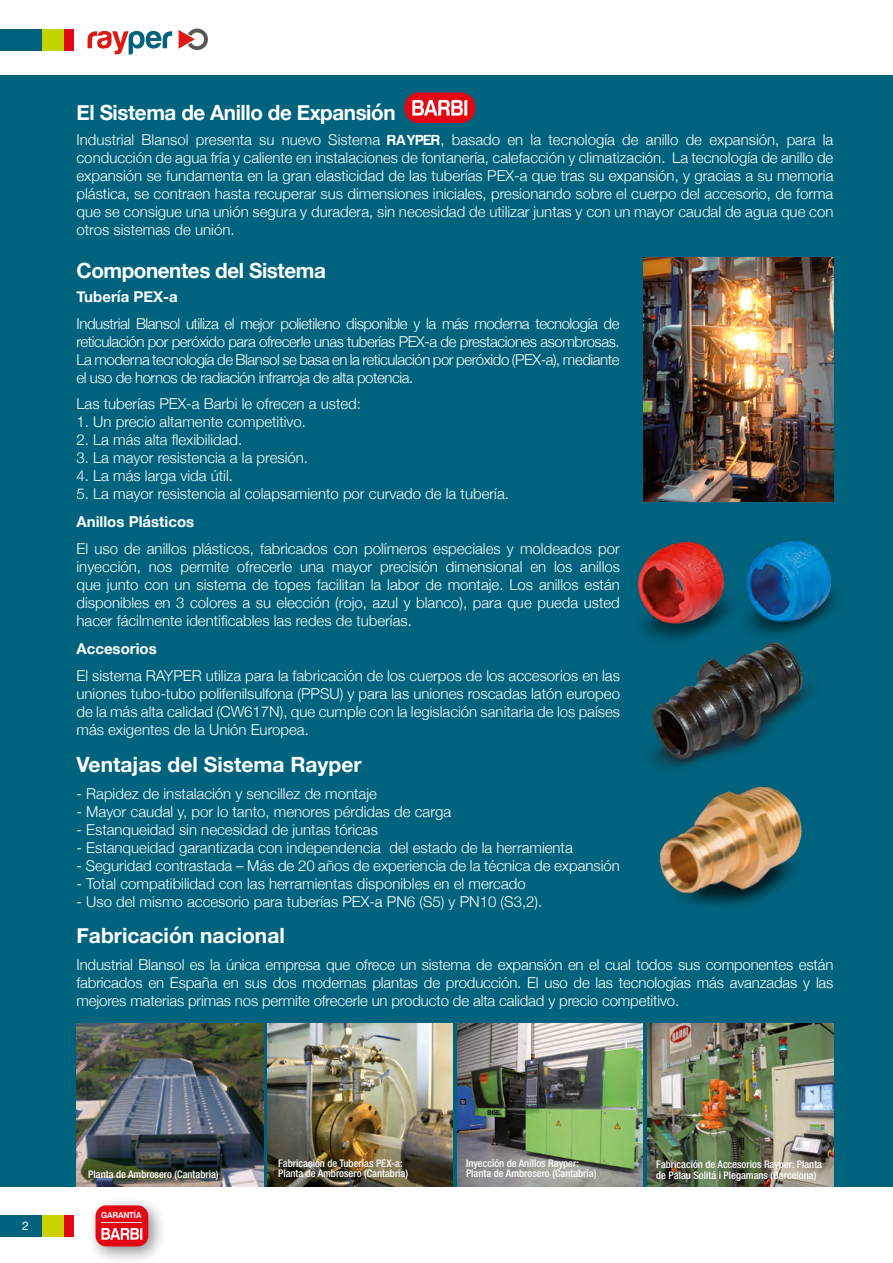
<style>
.page{position:relative;width:893px;height:1263px;background:#fff}
.page>*{position:absolute;margin:0;border:0;box-sizing:border-box;transform-origin:0 0}
.t1{font:700 21px "Helvetica Neue";letter-spacing:-.02em;color:#fff}
.t2{font:700 21px "Helvetica Neue";color:#fff}
.t3{font:300 15px/18px "Helvetica Neue";color:#fff;text-align:justify}
.t4{font:700 15px "Helvetica Neue";color:#fff}
.t5{font:12px "Helvetica Neue LT Std";color:#fff}
.t6{font:500 condensed 10.5px/10.5px "Helvetica Neue LT Std";color:#fff}
.t7{font:8.7px "Harabara";letter-spacing:.01em;color:#fff}
.s1{font-family:"Harabara";font-weight:400}
</style>
<div class="page">
<div style="left:86px;top:1196px;width:81px;height:67px;background:#000;opacity:.45"></div>
<div style="left:96px;top:1205px;width:52px;height:41px;background:#e30613;border-radius:11px"></div>
<svg style="left:101px;top:1228px;width:41px;height:12px"></svg>
<hr style="left:101px;top:1222px;width:41px;height:1px;background:#dadada">
<svg style="left:88px;top:31px;width:84px;height:23px"></svg>
<svg style="left:179px;top:29px;width:29px;height:21px"></svg>
<div style="left:0;top:75px;width:893px;height:1111px;background:#00637d"></div>
<img style="left:77px;top:1023px;width:187px;height:163px">
<img style="left:457px;top:1023px;width:186px;height:163px">
<img style="left:647px;top:1023px;width:186px;height:163px">
<img style="left:268px;top:1023px;width:185px;height:163px">
<div style="left:63px;top:1215px;width:11px;height:22px;background:#e30613"></div>
<div style="left:42px;top:1215px;width:21px;height:22px;background:#cad300"></div>
<div style="left:0;top:1215px;width:42px;height:22px;background:#00637d"></div>
<div style="left:404px;top:93px;width:71px;height:30px;background:#e30613;border-radius:14px"></div>
<svg style="left:412px;top:100px;width:55px;height:16px"></svg>
<div style="left:63px;top:30px;width:11px;height:21px;background:#e30613"></div>
<div style="left:42px;top:30px;width:21px;height:21px;background:#c2d500"></div>
<div style="left:0;top:30px;width:42px;height:21px;background:#00637d"></div>
<img style="left:659px;top:786px;width:143px;height:120px">
<img style="left:644px;top:257px;width:189px;height:245px">
<img style="left:637px;top:541px;width:199px;height:98px">
<img style="left:652px;top:639px;width:160px;height:129px">
<h1 class="t1" style="left:77px;top:96px;width:321px">El Sistema de Anillo de Expansión</h1>
<p class="t3" style="left:77px;top:129px;width:758px">Industrial Blansol presenta su nuevo Sistema <span class="s1">RAYPER</span>, basado en la tecnología de anillo de expansión, para la conducción de agua fría y caliente en instalaciones de fontanería, calefacción y climatización. La tecnología de anillo de expansión se fundamenta en la gran elasticidad de las tuberías PEX-a que tras su expansión, y gracias a su memoria plástica, se contraen hasta recuperar sus dimensiones iniciales, presionando sobre el cuerpo del accesorio, de forma que se consigue una unión segura y duradera, sin necesidad de utilizar juntas y con un mayor caudal de agua que con otros sistemas de unión.</p>
<h1 class="t1" style="left:77px;top:254px;width:251px">Componentes del Sistema</h1>
<p class="t4" style="left:77px;top:285px;width:103px">Tubería PEX-a</p>
<p class="t3" style="left:77px;top:313px;width:545px">Industrial Blansol utiliza el mejor polietileno disponible y la más moderna tecnología de reticulación por peróxido para ofrecerle unas tuberías PEX-a de prestaciones asombrosas.<br>La moderna tecnología de Blansol se basa en la reticulación por peróxido (PEX-a), mediante el uso de hornos de radiación infrarroja de alta potencia.</p>
<p class="t3" style="left:77px;top:394px;width:286px">Las tuberías PEX-a Barbi le ofrecen a usted:</p>
<p class="t3" style="left:77px;top:412px;width:231px">1. Un precio altamente competitivo.</p>
<p class="t3" style="left:77px;top:430px;width:167px">2. La más alta flexibilidad.</p>
<p class="t3" style="left:77px;top:448px;width:233px">3. La mayor resistencia a la presión.</p>
<p class="t3" style="left:77px;top:466px;width:158px">4. La más larga vida útil.</p>
<p class="t3" style="left:77px;top:484px;width:434px">5. La mayor resistencia al colapsamiento por curvado de la tubería.</p>
<p class="t4" style="left:77px;top:510px;width:119px">Anillos Plásticos</p>
<p class="t3" style="left:77px;top:538px;width:545px">El uso de anillos plásticos, fabricados con polímeros especiales y moldeados por inyección, nos permite ofrecerle una mayor precisión dimensional en los anillos que junto con un sistema de topes facilitan la labor de montaje. Los anillos están disponibles en 3 colores a su elección (rojo, azul y blanco), para que pueda usted hacer fácilmente identificables las redes de tuberías.</p>
<p class="t4" style="left:77px;top:637px;width:82px">Accesorios</p>
<p class="t3" style="left:77px;top:665px;width:545px">El sistema RAYPER utiliza para la fabricación de los cuerpos de los accesorios en las uniones tubo-tubo polifenilsulfona (PPSU) y para las uniones roscadas latón europeo de la más alta calidad (CW617N), que cumple con la legislación sanitaria de los países más exigentes de la Unión Europea.</p>
<h1 class="t2" style="left:77px;top:748px;width:287px">Ventajas del Sistema Rayper</h1>
<p class="t3" style="left:77px;top:783px;width:302px">- Rapidez de instalación y sencillez de montaje</p>
<p class="t3" style="left:77px;top:801px;width:376px">- Mayor caudal y, por lo tanto, menores pérdidas de carga</p>
<p class="t3" style="left:77px;top:819px;width:303px">- Estanqueidad sin necesidad de juntas tóricas</p>
<p class="t3" style="left:77px;top:837px;width:498px">- Estanqueidad garantizada con independencia del estado de la herramienta</p>
<p class="t3" style="left:77px;top:855px;width:545px">- Seguridad contrastada – Más de 20 años de experiencia de la técnica de expansión</p>
<p class="t3" style="left:77px;top:873px;width:451px">- Total compatibilidad con las herramientas disponibles en el mercado</p>
<p class="t3" style="left:77px;top:891px;width:467px">- Uso del mismo accesorio para tuberías PEX-a PN6 (S5) y PN10 (S3,2).</p>
<h1 class="t2" style="left:77px;top:919px;width:210px">Fabricación nacional</h1>
<p class="t3" style="left:77px;top:954px;width:758px">Industrial Blansol es la única empresa que ofrece un sistema de expansión en el cual todos sus componentes están fabricados en España en sus dos modernas plantas de producción. El uso de las tecnologías más avanzadas y las mejores materias primas nos permite ofrecerle un producto de alta calidad y precio competitivo.</p>
<p class="t5" style="left:22px;top:1219px;width:8px">2</p>
<p class="t6" style="left:88px;top:1169px;width:132px">Planta de Ambrosero (Cantabria)</p>
<p class="t7" style="left:101px;top:1211px;width:42px">GARANTÍA</p>
<p class="t6" style="left:278px;top:1157px;width:132px">Fabricación de Tuberías PEX-a:<br>Planta de Ambrosero (Cantabria)</p>
<p class="t6" style="left:466px;top:1157px;width:132px">Inyección de Anillos Rayper:<br>Planta de Ambrosero (Cantabria)</p>
<p class="t6" style="left:656px;top:1159px;width:167px">Fabricación de Accesorios Rayper: Planta de Palau Solitá i Plegamans (Barcelona)</p>
</div>
